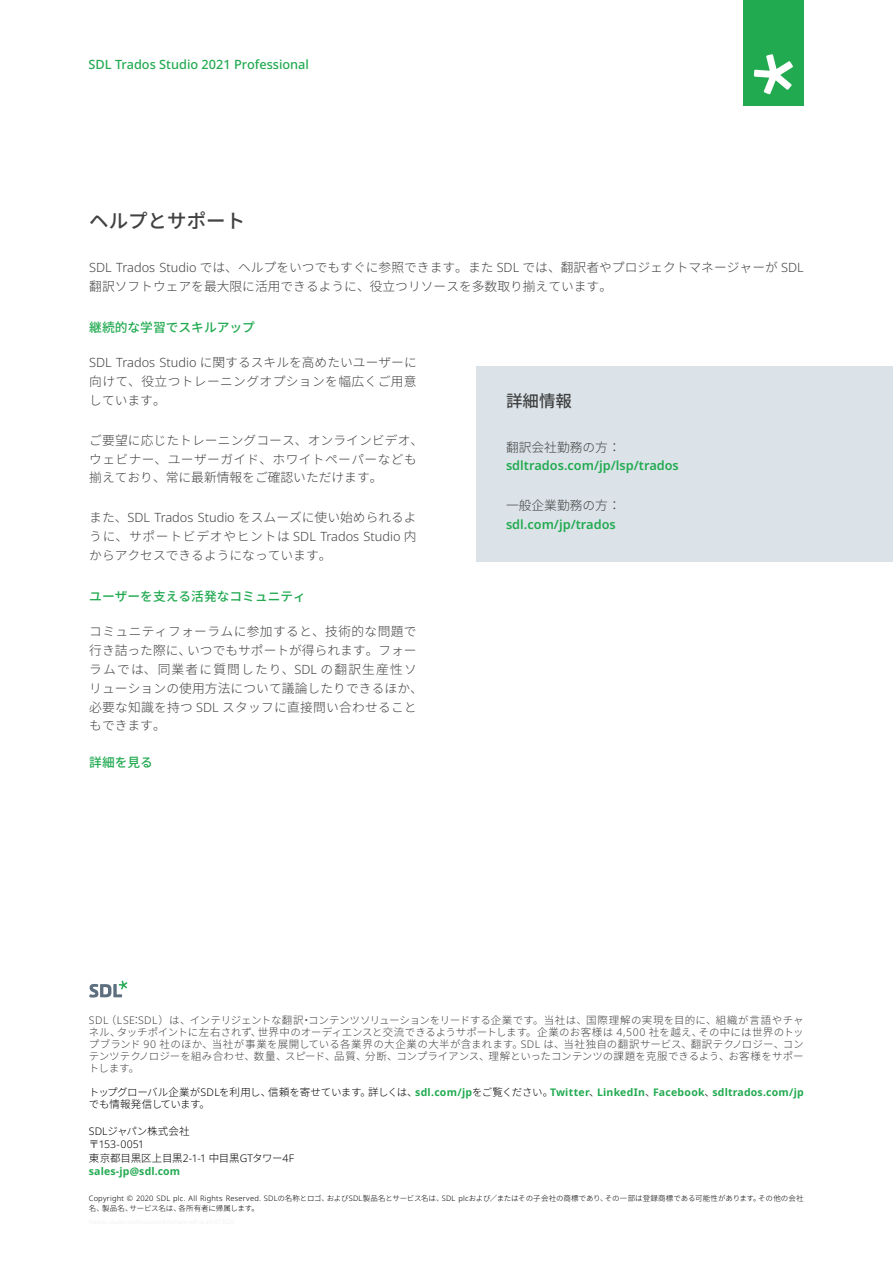
<style>
.page{position:relative;width:893px;height:1263px;background:#fff}
.page>*{position:absolute;margin:0;border:0;box-sizing:border-box;transform-origin:0 0}
.t1{font:500 19.5px "Noto Sans CJ Kjp";color:#414141}
.t2{font:500 16.5px "Noto Sans CJ Kjp";color:#414141}
.t3{font:300 12.75px/18.8px "Noto Sans CJ Kjp";color:#414141}
.t4{font:300 12.75px/18.8px "Noto Sans CJ Kjp";letter-spacing:.02em;color:#414141}
.t5{font:600 12.75px "Noto Sans";color:#22aa51}
.t6{font:500 12.75px "Noto Sans CJ Kjp";color:#22aa51}
.t7{font:500 12.75px "Noto Sans";color:#22aa51}
.t8{font:300 10.5px/12px "Noto Sans CJ Kjp";color:#414141;text-align:justify}
.t9{font:700 10.5px "Noto Sans";letter-spacing:.02em;color:#22aa51}
.t10{font:300 10.5px "Noto Sans CJ Kjp";letter-spacing:-.03em;color:#000}
.t11{font:300 10.5px "Noto Sans";letter-spacing:.005em;color:#000}
.t12{font:300 7.5px/10.5px "Noto Sans CJ Kjp";letter-spacing:-.015em;color:#000}
.s1{font-family:"Noto Sans"}
.s2{font-family:"Noto Sans CJ Kjp";font-weight:300;color:#000}
.s3{font-weight:300;color:#000}
.s4{font-family:"Noto Sans CJ Kjp"}
</style>
<div class="page">
<div style="left:743px;top:0;width:60px;height:105px;background:#22aa51"></div>
<svg style="left:754px;top:54px;width:39px;height:40px"></svg>
<div style="left:476px;top:366px;width:417px;height:196px;background:#dbe3e8"></div>
<svg style="left:89px;top:980px;width:38px;height:17px"></svg>
<p class="t7" style="left:89px;top:56px;width:222px">SDL Trados Studio 2021 Professional</p>
<h1 class="t1" style="left:89px;top:210px;width:157px">ヘルプとサポート</h1>
<p class="t3" style="left:89px;top:258px;width:716px"><span class="s1">SDL Trados Studio</span> では、ヘルプをいつでもすぐに参照できます。また <span class="s1">SDL</span> では、翻訳者やプロジェクトマネージャーが <span class="s1">SDL</span>翻訳ソフトウェアを最大限に活用できるように、役立つリソースを多数取り揃えています。</p>
<p class="t6" style="left:89px;top:320px;width:167px">継続的な学習でスキルアップ</p>
<p class="t3" style="left:89px;top:353px;width:329px;text-align:justify"><span class="s1">SDL Trados Studio</span> に関するスキルを高めたいユーザーに向けて、役立つトレーニングオプションを幅広くご用意しています。</p>
<p class="t3" style="left:89px;top:431px;width:335px">ご要望に応じたトレーニングコース、オンラインビデオ、ウェビナー、ユーザーガイド、ホワイトペーパーなども揃えており、常に最新情報をご確認いただけます。</p>
<p class="t3" style="left:89px;top:509px;width:329px;text-align:justify">また、<span class="s1">SDL Trados Studio</span> をスムーズに使い始められるように、サポートビデオやヒントは <span class="s1">SDL Trados Studio</span> 内からアクセスできるようになっています。</p>
<p class="t6" style="left:89px;top:589px;width:218px">ユーザーを支える活発なコミュニティ</p>
<p class="t4" style="left:89px;top:623px;width:335px">コミュニティフォーラムに参加すると、技術的な問題で行き詰った際に、いつでもサポートが得られます。フォーラムでは、同業者に質問したり、<span class="s1">SDL</span> の翻訳生産性ソリューションの使用方法について議論したりできるほか、必要な知識を持つ <span class="s1">SDL</span> スタッフに直接問い合わせることもできます。</p>
<p class="t6" style="left:89px;top:755px;width:65px">詳細を見る</p>
<p class="t2" style="left:506px;top:392px;width:67px">詳細情報</p>
<p class="t3" style="left:506px;top:438px;width:116px">翻訳会社勤務の方：</p>
<p class="t5" style="left:506px;top:457px;width:174px">sdltrados.com/jp/lsp/trados</p>
<p class="t3" style="left:506px;top:497px;width:116px">一般企業勤務の方：</p>
<p class="t5" style="left:506px;top:516px;width:111px">sdl.com/jp/trados</p>
<p class="t8" style="left:89px;top:1014px;width:716px"><span class="s1">SDL</span>（<span class="s1">LSE</span>：<span class="s1">SDL</span>）は、インテリジェントな翻訳・コンテンツソリューションをリードする企業です。当社は、国際理解の実現を目的に、組織が言語やチャネル、タッチポイントに左右されず、世界中のオーディエンスと交流できるようサポートします。企業のお客様は <span class="s1">4,500</span> 社を越え、その中には世界のトップブランド <span class="s1">90</span> 社のほか、当社が事業を展開している各業界の大企業の大半が含まれます。<span class="s1">SDL</span> は、当社独自の翻訳サービス、翻訳テクノロジー、コンテンツテクノロジーを組み合わせ、数量、スピード、品質、分断、コンプライアンス、理解といったコンテンツの課題を克服できるよう、お客様をサポートします。</p>
<p class="t9" style="left:89px;top:1084px;width:716px"><span class="s2">トップグローバル企業が</span><span class="s3">SDL</span><span class="s2">を利用し、信頼を寄せています。詳しくは、</span>sdl.com/jp<span class="s2">をご覧ください。</span>Twitter<span class="s2">、</span>LinkedIn<span class="s2">、</span>Facebook<span class="s2">、</span>sdltrados.com/jp</p>
<p class="t10" style="left:89px;top:1098px;width:122px">でも情報発信しています。</p>
<p class="t10" style="left:89px;top:1125px;width:102px"><span class="s1">SDL</span>ジャパン株式会社</p>
<p class="t11" style="left:89px;top:1137px;width:57px"><span class="s4">〒</span>153-0051</p>
<p class="t10" style="left:89px;top:1152px;width:207px">東京都目黒区上目黒<span class="s1">2-1-1</span> 中目黒<span class="s1">GT</span>タワー<span class="s1">4F</span></p>
<p class="t9" style="left:89px;top:1164px;width:93px">sales-jp@sdl.com</p>
<p class="t12" style="left:89px;top:1193px;width:716px"><span class="s1">Copyright © 2020 SDL plc. All Rights Reserved. SDL</span>の名称とロゴ、および<span class="s1">SDL</span>製品名とサービス名は、<span class="s1">SDL plc</span>および／またはその子会社の商標であり、その一部は登録商標である可能性があります。その他の会社名、製品名、サービス名は、各所有者に帰属します。</p>
</div>
